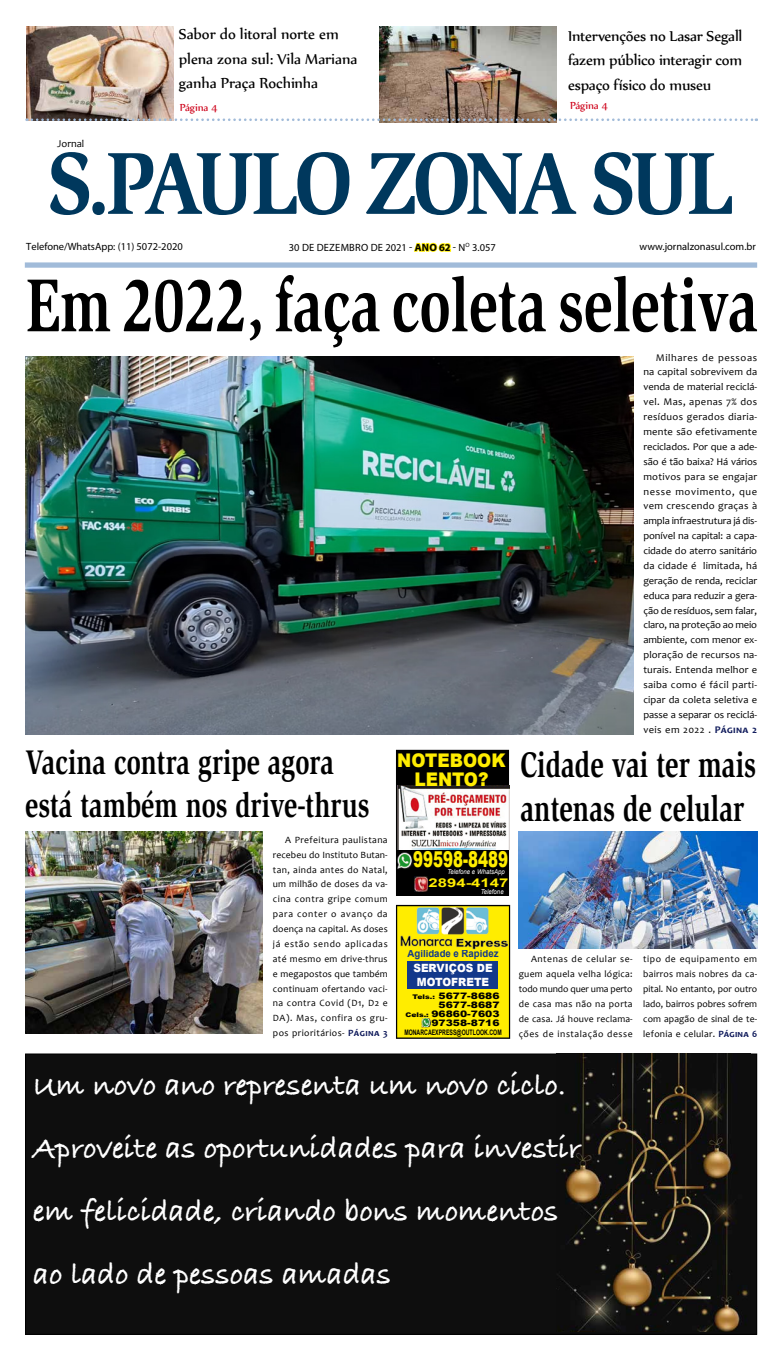
<style>
.page{position:relative;width:782px;height:1360px;background:#fff}
.page>*{position:absolute;margin:0;border:0;box-sizing:border-box;transform-origin:0 0}
.t1{font:700 77px "Slimbach";color:#000;scale:.75 1}
.t2{font:700 36.57px/43.9px "Slimbach";color:#000;scale:.73 1}
.t3{font:700 35.09px/42.1px "Slimbach";color:#000;scale:.75 1}
.t4{font:700 31.5px/63px "Bradley Hand ITCTT";color:#fff}
.t5{font:900 21.88px "Arial";color:#ffed00;scale:.69 1}
.t6{font:900 18.81px/18.8px "Arial";color:#ffed00;text-align:center;scale:.91 1}
.t7{font:17.5px/24.5px "Nyala";letter-spacing:-.01em;color:#000}
.t8{font:12.25px "Nyala";color:#ce0019}
.t9{font:700 12.16px "Arial";color:#ffed00;scale:1.37 1}
.t10{font:900 11.38px/13.6px "Arial";color:#fff;text-align:center;scale:.93 1}
.t11{font:10.5px "Myriad Pro";color:#000}
.t12{font:10.5px "Myriad Pro";letter-spacing:.02em;color:#000}
.t13{font:10.5px "Candara";color:#000}
.t14{font:700 10.41px "Arial";color:#13398b;scale:.93 1}
.t15{font:10.24px/14.9px "Candara";letter-spacing:.01em;color:#000;text-align:justify}
.t16{font:9.62px/14.9px "Candara";letter-spacing:.035em;color:#000;text-align:justify}
.t17{font:900 8.92px/9.2px "Arial";color:#000;text-align:right;scale:1.21 1}
.t18{font:700 7.52px "Arial";color:#000;scale:.69 1}
.t19{font:italic 6.65px "Arial";color:#fff;scale:.91 1}
.s1{font-weight:700}
.s2{font-weight:700;color:#0e195a}
.s3{font-size:6.39px}
</style>
<div class="page">
<img style="left:379px;top:27px;width:177px;height:95px">
<div style="left:26px;top:1053px;width:730px;height:281px;background:#0e0e0e"></div>
<img style="left:27px;top:27px;width:146px;height:91px">
<div style="left:25px;top:262px;width:731px;height:6px;background:#a1bbd9"></div>
<svg style="left:27px;top:118px;width:729px;height:3px"></svg>
<svg style="left:414px;top:242px;width:38px;height:10px"></svg>
<svg style="left:50px;top:152px;width:299px;height:63px"></svg>
<svg style="left:366px;top:152px;width:210px;height:63px"></svg>
<svg style="left:593px;top:152px;width:138px;height:63px"></svg>
<div style="left:396px;top:749px;width:113px;height:146px;background:#000"></div>
<img style="left:397px;top:785px;width:112px;height:64px">
<img style="left:414px;top:876px;width:13px;height:15px">
<img style="left:397px;top:852px;width:15px;height:17px">
<svg style="left:396px;top:904px;width:114px;height:134px;background:#bbb931"></svg>
<img style="left:518px;top:831px;width:238px;height:117px">
<img style="left:25px;top:831px;width:237px;height:202px">
<img style="left:556px;top:1053px;width:192px;height:278px">
<img style="left:25px;top:356px;width:608px;height:378px">
<p class="t13" style="left:57px;top:137px;width:29px">Jornal</p>
<h3 class="t7" style="left:179px;top:21px;width:180px">Sabor do litoral norte em plena zona sul: Vila Mariana ganha Praça Rochinha</h3>
<p class="t8" style="left:180px;top:100px;width:39px">Página 4</p>
<h3 class="t7" style="left:568px;top:23px;width:176px;text-align:justify">Intervenções no Lasar Segall fazem público interagir com espaço físico do museu</h3>
<p class="t8" style="left:570px;top:98px;width:39px">Página 4</p>
<p class="t11" style="left:26px;top:240px;width:158px">Telefone/WhatsApp: (11) 5072-2020</p>
<p class="t11" style="left:639px;top:240px;width:118px">www.jornalzonasul.com.br</p>
<p class="t12" style="left:289px;top:241px;width:208px">30 de dezembro de 2021 - <span class="s1">ANO 62</span> - n<sup>o</sup> 3.057</p>
<h1 class="t1" style="left:26px;top:259px;width:977px">Em 2022, faça coleta seletiva</h1>
<p class="t15" style="left:643px;top:350px;width:115px;text-indent:12px">Milhares de pessoas na capital sobrevivem da venda de material reciclá&shy;vel. Mas, apenas 7% dos resíduos gerados diaria&shy;mente são efetivamente reciclados. Por que a ade&shy;são é tão baixa? Há vários motivos para se engajar nesse movimento, que vem crescendo graças à ampla infraestrutura já dis&shy;ponível na capital: a capa&shy;cidade do aterro sanitário da cidade é limitada, há geração de renda, reciclar educa para reduzir a gera&shy;ção de resíduos, sem falar, claro, na proteção ao meio ambiente, com menor ex&shy;ploração de recursos na&shy;turais. Entenda melhor e saiba como é fácil parti&shy;cipar da coleta seletiva e passe a separar os reciclá&shy;veis em 2022 . <span class="s2">Página 2</span></p>
<h3 class="t3" style="left:25px;top:741px;width:460px">Vacina contra gripe agora está também nos drive-thrus</h3>
<h3 class="t6" style="left:397px;top:750px;width:120px">NOTEBOOK<br>LENTO?</h3>
<h2 class="t2" style="left:520px;top:742px;width:324px">Cidade vai ter mais antenas de celular</h2>
<p class="t16" style="left:273px;top:832px;width:116px;text-indent:12px">A Prefeitura paulistana recebeu do Instituto Butan&shy;tan, ainda antes do Natal, um milhão de doses da va&shy;cina contra gripe comum para conter o avanço da doença na capital. As doses já estão sendo aplicadas até mesmo em drive-thrus e megapostos que também continuam ofertando vaci&shy;na contra Covid (D1, D2 e DA). Mas, confira os gru&shy;pos prioritários- <span class="s2">Página 3</span></p>
<h3 class="t5" style="left:413px;top:843px;width:139px">99598-8489</h3>
<p class="t9" style="left:428px;top:874px;width:60px">2894-4147</p>
<p class="t19" style="left:447px;top:867px;width:65px">Telefone e WhatsApp</p>
<p class="t19" style="left:480px;top:886px;width:27px">Telefone</p>
<p class="t14" style="left:407px;top:946px;width:99px">Agilidade e Rapidez</p>
<p class="t16" style="left:518px;top:951px;width:115px;text-indent:12px">Antenas de celular se&shy;guem aquela velha lógica: todo mundo quer uma perto de casa mas não na porta de casa. Já houve reclama&shy;ções de instalação desse</p>
<p class="t16" style="left:643px;top:951px;width:115px">tipo de equipamento em bairros mais nobres da ca&shy;pital. No entanto, por outro lado, bairros pobres sofrem com apagão de sinal de te&shy;lefonia e celular. <span class="s2">Página 6</span></p>
<h3 class="t4" style="left:33px;top:1052px;width:549px">Um novo ano representa um novo ciclo.<br>Aproveite as oportunidades para investir em felicidade, criando bons momentos ao lado de pessoas amadas</h3>
<p class="t10" style="left:413px;top:961px;width:87px">SERVIÇOS DE<br>MOTOFRETE</p>
<p class="t17" style="left:405px;top:990px;width:79px"><span class="s3">Tels.:</span> 5677-8686<br>5677-8687<br><span class="s3">Cels.:</span> 96860-7603<br>97358-8716</p>
<p class="t18" style="left:404px;top:1027px;width:142px">MONARCAEXPRESS@OUTLOOK.COM</p>
</div>
